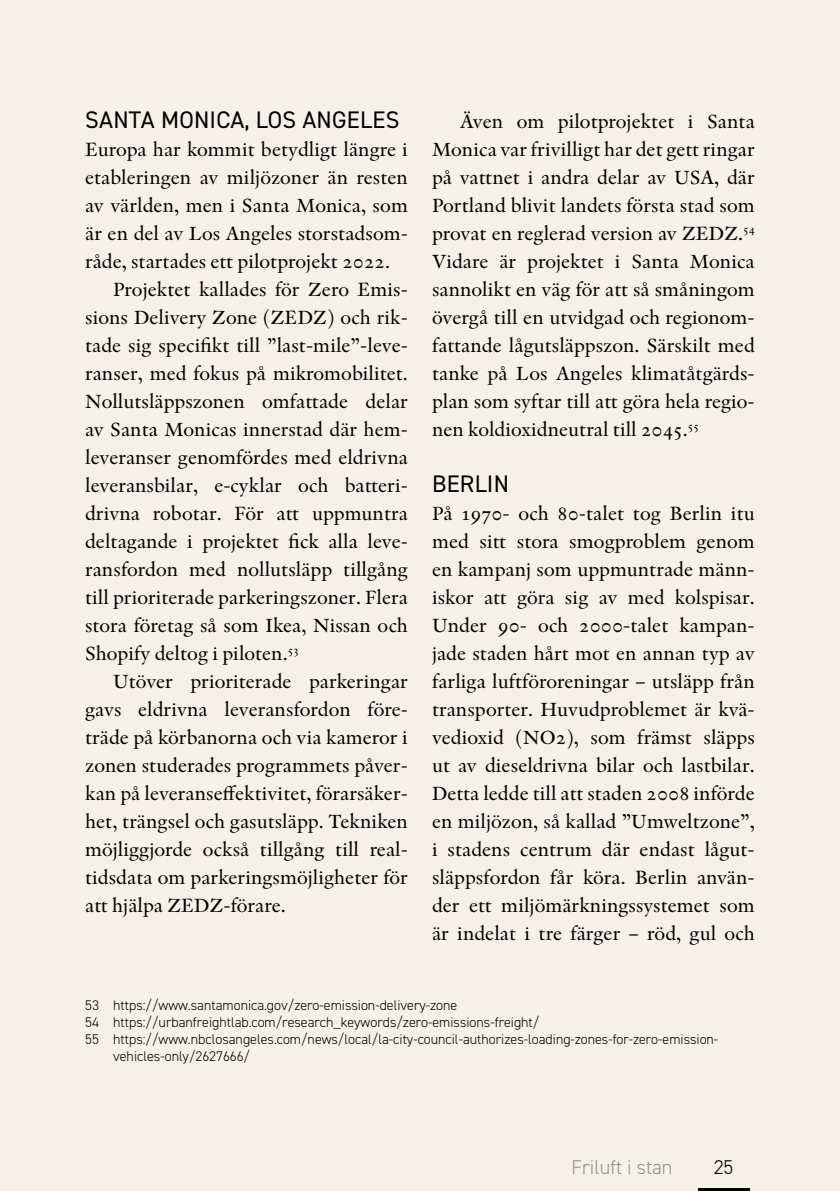
<style>
.page{position:relative;width:840px;height:1191px;background:#fff}
.page>*{position:absolute;margin:0;border:0;box-sizing:border-box;transform-origin:0 0}
.Mellanrubrik{font:24px "DIN2014";letter-spacing:.01em;color:#000}
.Brödtext_indrag{font:20px/28px "Indigo Antiqua Pro Text";color:#000;text-align:justify}
.Brödtext_efter_rubrik{font:20px/28px "Indigo Antiqua Pro Text";color:#000;text-align:justify}
.t1{font:300 20px "DIN2014";color:#909090}
.t2{font:300 20px "DIN2014";color:#000}
.Fotnot{font:300 14px/16.8px "DIN2014";color:#000}
</style>
<div class="page">
<div style="left:0;top:0;width:839px;height:1191px;background:#f6f1e7"></div>
<hr style="left:697px;top:1188px;width:51px;height:3px;background:#000">
<p class="Mellanrubrik" style="left:85px;top:105px;width:315px">SANTA MONICA, LOS ANGELES</p>
<p class="Brödtext_efter_rubrik" style="left:85px;top:136px;width:324px">Europa har kommit betydligt längre i etableringen av miljözoner än resten av världen, men i Santa Monica, som är en del av Los Angeles storstadsom&shy;råde, startades ett pilotprojekt 2022.</p>
<p class="Brödtext_indrag" style="left:85px;top:276px;width:324px;text-indent:28px">Projektet kallades för Zero Emis&shy;sions Delivery Zone (ZEDZ) och rik&shy;tade sig specifikt till ”last-mile”-leve&shy;ranser, med fokus på mikromobilitet.<br>Nollutsläppszonen omfattade delar av Santa Monicas innerstad där hem&shy;leveranser genomfördes med eldrivna leveransbilar, e-cyklar och batteri&shy;drivna robotar. För att uppmuntra deltagande i projektet fick alla leve&shy;ransfordon med nollutsläpp tillgång till prioriterade parkeringszoner. Flera stora företag så som Ikea, Nissan och Shopify deltog i piloten.<sup>53</sup></p>
<p class="Brödtext_indrag" style="left:85px;top:668px;width:324px;text-indent:28px">Utöver prioriterade parkeringar gavs eldrivna leveransfordon före&shy;träde på körbanorna och via kameror i zonen studerades programmets påver&shy;kan på leveranseffektivitet, förarsäker&shy;het, trängsel och gasutsläpp. Tekniken möjliggjorde också tillgång till real&shy;tidsdata om parkeringsmöjligheter för att hjälpa ZEDZ-förare.</p>
<p class="Brödtext_indrag" style="left:432px;top:108px;width:324px;text-indent:28px">Även om pilotprojektet i Santa Monica var frivilligt har det gett ringar på vattnet i andra delar av USA, där Portland blivit landets första stad som provat en reglerad version av ZEDZ.<sup>54<br></sup>Vidare är projektet i Santa Monica sannolikt en väg för att så småningom övergå till en utvidgad och regionom&shy;fattande lågutsläppszon. Särskilt med tanke på Los Angeles klimatåtgärds&shy;plan som syftar till att göra hela regio&shy;nen koldioxidneutral till 2045.<sup>55</sup></p>
<p class="Mellanrubrik" style="left:432px;top:469px;width:78px">BERLIN</p>
<p class="Brödtext_efter_rubrik" style="left:432px;top:500px;width:324px">På 1970- och 80-talet tog Berlin itu med sitt stora smogproblem genom en kampanj som uppmuntrade männ&shy;iskor att göra sig av med kolspisar.<br>Under 90- och 2000-talet kampan&shy;jade staden hårt mot en annan typ av farliga luftföroreningar – utsläpp från transporter. Huvudproblemet är kvä&shy;vedioxid (NO2), som främst släpps ut av dieseldrivna bilar och lastbilar.<br>Detta ledde till att staden 2008 införde en miljözon, så kallad ”Umweltzone”, i stadens centrum där endast lågut&shy;släppsfordon får köra. Berlin använ&shy;der ett miljömärkningssystemet som är indelat i tre färger – röd, gul och</p>
<p class="Fotnot" style="left:85px;top:997px;width:373px">53 https://www.santamonica.gov/zero-emission-delivery-zone</p>
<p class="Fotnot" style="left:85px;top:1013px;width:455px">54 https://urbanfreightlab.com/research_keywords/zero-emissions-freight/</p>
<p class="Fotnot" style="left:113px;top:1030px;width:606px;text-indent:-28px">55 https://www.nbclosangeles.com/news/local/la-city-council-authorizes-loading-zones-for-zero-emission&shy;vehicles-only/2627666/</p>
<p class="t1" style="left:571px;top:1154px;width:102px">Friluft i stan</p>
<p class="t2" style="left:713px;top:1154px;width:21px">25</p>
</div>
